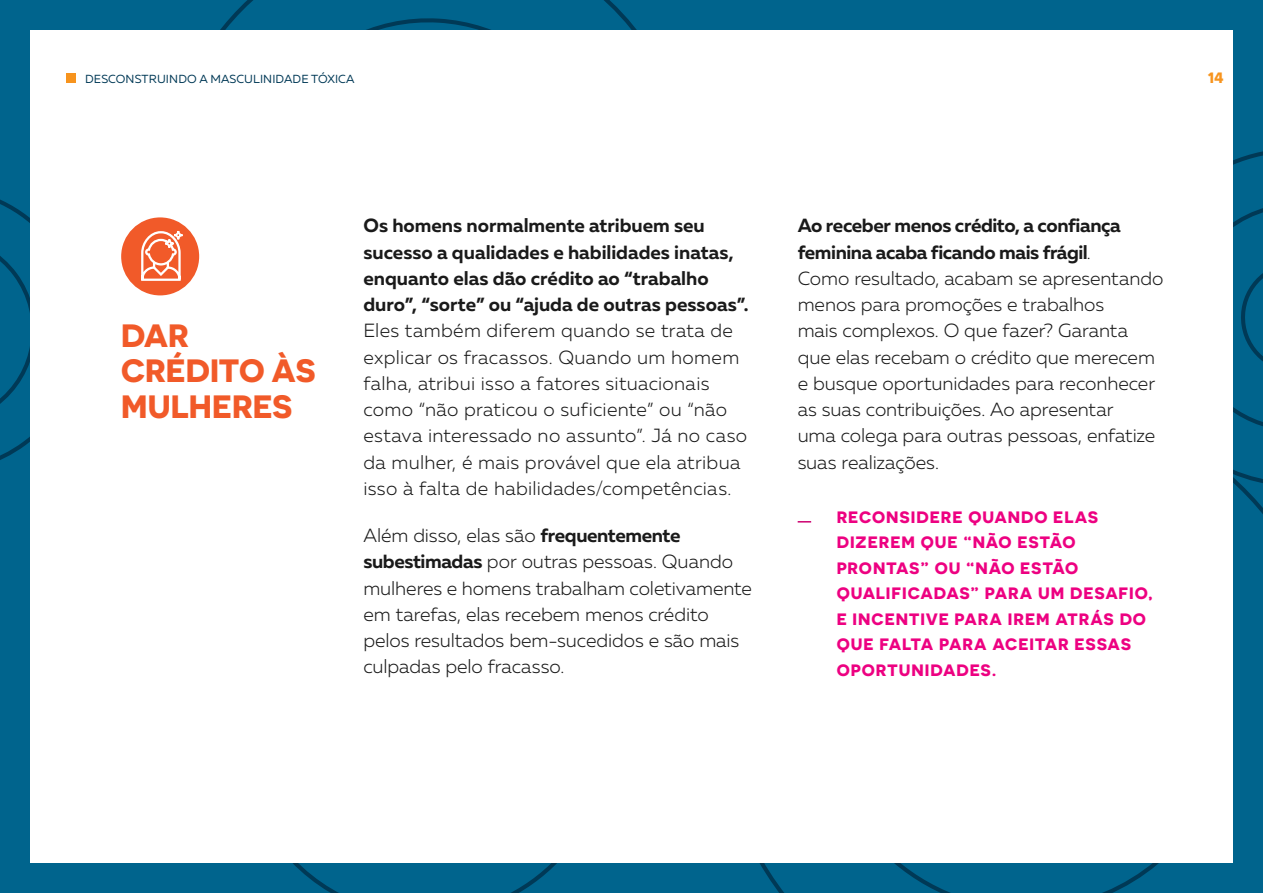
<style>
.page{position:relative;width:1263px;height:893px;background:#00648d}
.page>*{position:absolute;margin:0;border:0;box-sizing:border-box;transform-origin:0 0}
.t1{font:700 32.25px/35.8px "Novecentosanswide";letter-spacing:-.005em;color:#f15a29}
.t2{font:300 19.05px/26.2px "Muller";color:#1a1a1a}
.t3{font:700 19.05px/26.2px "Muller";color:#1a1a1a}
.t4{font:700 16.5px/25.5px "Novecentosanswide";letter-spacing:.045em;color:#ed0181}
.t5{font:700 15px "Novecentosanswide";color:#f7941e}
.t6{font:11.7px "Muller";letter-spacing:.01em;color:#003956}
.s1{font-weight:700}
</style>
<div class="page">
<div style="left:30px;top:30px;width:1203px;height:833px;background:#fff"></div>
<div style="left:66px;top:74px;width:9px;height:9px;background:#f7941e"></div>
<div style="left:121px;top:217px;width:78px;height:78px;background:#f15a29;border-radius:50%"></div>
<svg style="left:798px;top:521px;width:13px;height:2px"></svg>
<svg style="left:141px;top:231px;width:42px;height:50px"></svg>
<p class="t6" style="left:85px;top:72px;width:271px">DESCO NSTRUI NDO A MASCULI NIDADE TÓXI CA</p>
<p class="t5" style="left:1208px;top:68px;width:17px">14</p>
<h1 class="t1" style="left:121px;top:316px;width:196px">DAR<br>CRÉDITO ÀS<br>MULHERES</h1>
<p class="t3" style="left:363px;top:212px;width:387px">Os homens normalmente atribuem seu sucesso a qualidades e habilidades inatas, enquanto elas dão crédito ao “trabalho duro”, “sorte” ou “ajuda de outras pessoas”.</p>
<p class="t2" style="left:363px;top:317px;width:385px">Eles também diferem quando se trata de explicar os fracassos. Quando um homem falha, atribui isso a fatores situacionais como “não praticou o suficiente” ou “não estava interessado no assunto”. Já no caso da mulher, é mais provável que ela atribua isso à falta de habilidades/competências.</p>
<p class="t2" style="left:363px;top:522px;width:390px">Além disso, elas são <span class="s1">frequentemente subestimadas</span> por outras pessoas. Quando mulheres e homens trabalham coletivamente em tarefas, elas recebem menos crédito pelos resultados bem-sucedidos e são mais culpadas pelo fracasso.</p>
<p class="t2" style="left:798px;top:212px;width:367px"><span class="s1">Ao receber menos crédito, a confiança feminina acaba ficando mais frágil</span>.<br>Como resultado, acabam se apresentando menos para promoções e trabalhos<br>mais complexos. O que fazer? Garanta que elas recebam o crédito que merecem e busque oportunidades para reconhecer as suas contribuições. Ao apresentar<br>uma colega para outras pessoas, enfatize suas realizações.</p>
<p class="t4" style="left:837px;top:504px;width:318px">RECONSIDERE QUANDO ELAS<br>DIZEREM QUE “NÃO ESTÃO<br>PRONTAS” OU “NÃO ESTÃO<br>QUALIFICADAS” PARA UM DESAFIO,<br>E INCENTIVE PARA IREM ATRÁS DO<br>QUE FALTA PARA ACEITAR ESSAS<br>OPORTUNIDADES.</p>
</div>
